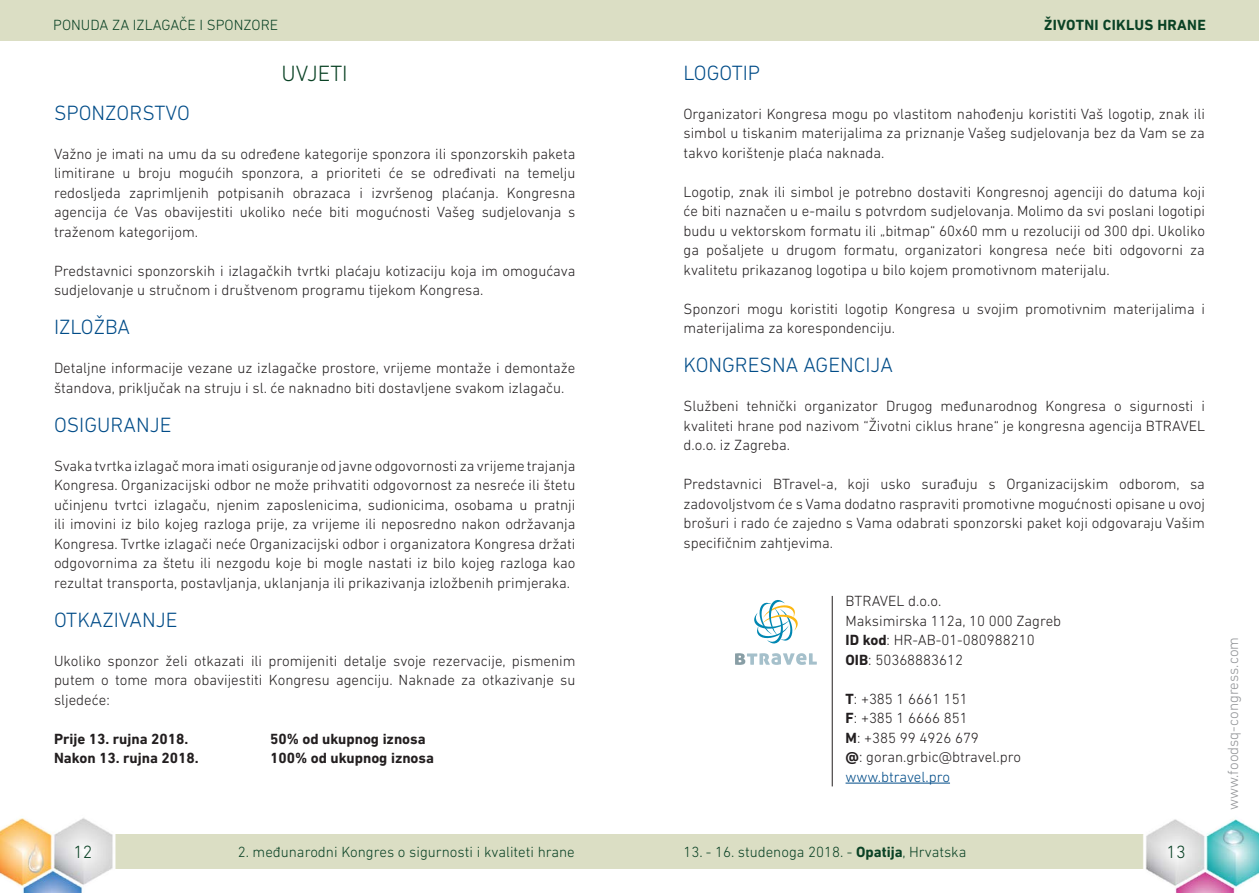
<style>
.page{position:relative;width:1259px;height:893px;background:#fff}
.page>*{position:absolute;margin:0;border:0;box-sizing:border-box;transform-origin:0 0}
.t1{font:300 22.5px "DIN Next LT Pro";color:#0a4225}
.t2{font:300 21px "DIN Next LT Pro";color:#014c88}
.t3{font:300 18px "DIN Next LT Pro";color:#0a4225}
.t4{font:300 15px/19.5px "DIN Next LT Pro";color:#231f20;text-align:justify}
.t5{font:300 15px "DIN Next LT Pro";color:#0a4225}
.t6{font:700 15px "DIN Next LT Pro";color:#231f20}
.t7{font:300 15px "DIN Next LT Pro";color:#939598}
.t8{font:700 15px "DIN Next LT Pro";letter-spacing:.02em;color:#0a4225}
.s1{font-weight:700}
.s2{color:#014c88}
</style>
<div class="page">
<div style="left:629px;top:0;width:630px;height:41px;background:#dbdec4"></div>
<div style="left:629px;top:834px;width:630px;height:35px;background:#dbdec4"></div>
<div style="left:0;top:834px;width:629px;height:35px;background:#dbdec4"></div>
<div style="left:0;top:0;width:629px;height:41px;background:#dbdec4"></div>
<img style="left:0;top:818px;width:116px;height:75px">
<img style="left:1143px;top:819px;width:116px;height:74px">
<hr style="left:845px;top:783px;width:105px;height:1px;background:#014c88">
<svg style="left:735px;top:653px;width:82px;height:12px"></svg>
<svg style="left:754px;top:600px;width:44px;height:44px"></svg>
<hr style="left:832px;top:596px;width:1px;height:190px;background:#231f20">
<p class="t5" style="left:53px;top:17px;width:226px">PONUDA ZA IZLAGAČE I SPONZORE</p>
<h1 class="t1" style="left:282px;top:60px;width:68px">UVJETI</h1>
<h2 class="t2" style="left:54px;top:100px;width:137px">SPONZORSTVO</h2>
<p class="t4" style="left:54px;top:144px;width:523px">Važno je imati na umu da su određene kategorije sponzora ili sponzorskih paketa limitirane u broju mogućih sponzora, a prioriteti će se određivati na temelju redosljeda zaprimljenih potpisanih obrazaca i izvršenog plaćanja. Kongresna agencija će Vas obavijestiti ukoliko neće biti mogućnosti Vašeg sudjelovanja s traženom kategorijom.</p>
<p class="t4" style="left:54px;top:261px;width:523px">Predstavnici sponzorskih i izlagačkih tvrtki plaćaju kotizaciju koja im omogućava sudjelovanje u stručnom i društvenom programu tijekom Kongresa.</p>
<h2 class="t2" style="left:54px;top:315px;width:78px">IZLOŽBA</h2>
<p class="t4" style="left:54px;top:358px;width:523px">Detaljne informacije vezane uz izlagačke prostore, vrijeme montaže i demontaže štandova, priključak na struju i sl. će naknadno biti dostavljene svakom izlagaču.</p>
<h2 class="t2" style="left:54px;top:412px;width:119px">OSIGURANJE</h2>
<p class="t4" style="left:54px;top:456px;width:523px">Svaka tvrtka izlagač mora imati osiguranje od javne odgovornosti za vrijeme trajanja Kongresa. Organizacijski odbor ne može prihvatiti odgovornost za nesreće ili štetu učinjenu tvrtci izlagaču, njenim zaposlenicima, sudionicima, osobama u pratnji ili imovini iz bilo kojeg razloga prije, za vrijeme ili neposredno nakon održavanja Kongresa. Tvrtke izlagači neće Organizacijski odbor i organizatora Kongresa držati odgovornima za štetu ili nezgodu koje bi mogle nastati iz bilo kojeg razloga kao rezultat transporta, postavljanja, uklanjanja ili prikazivanja izložbenih primjeraka.</p>
<h2 class="t2" style="left:54px;top:607px;width:125px">OTKAZIVANJE</h2>
<p class="t4" style="left:54px;top:651px;width:523px">Ukoliko sponzor želi otkazati ili promijeniti detalje svoje rezervacije, pismenim putem o tome mora obavijestiti Kongresu agenciju. Naknade za otkazivanje su sljedeće:</p>
<p class="t6" style="left:54px;top:730px;width:136px">Prije 13. rujna 2018.</p>
<p class="t6" style="left:270px;top:730px;width:157px">50% od ukupnog iznosa</p>
<p class="t6" style="left:54px;top:749px;width:146px">Nakon 13. rujna 2018.</p>
<p class="t6" style="left:270px;top:749px;width:165px">100% od ukupnog iznosa</p>
<p class="t8" style="left:1044px;top:17px;width:163px">ŽIVOTNI CIKLUS HRANE</p>
<h2 class="t2" style="left:683px;top:60px;width:78px">LOGOTIP</h2>
<p class="t4" style="left:683px;top:104px;width:523px">Organizatori Kongresa mogu po vlastitom nahođenju koristiti Vaš logotip, znak ili simbol u tiskanim materijalima za priznanje Vašeg sudjelovanja bez da Vam se za takvo korištenje plaća naknada.</p>
<p class="t4" style="left:683px;top:182px;width:523px">Logotip, znak ili simbol je potrebno dostaviti Kongresnoj agenciji do datuma koji će biti naznačen u e-mailu s potvrdom sudjelovanja. Molimo da svi poslani logotipi budu u vektorskom formatu ili „bitmap“ 60x60 mm u rezoluciji od 300 dpi. Ukoliko ga pošaljete u drugom formatu, organizatori kongresa neće biti odgovorni za kvalitetu prikazanog logotipa u bilo kojem promotivnom materijalu.</p>
<p class="t4" style="left:683px;top:299px;width:523px">Sponzori mogu koristiti logotip Kongresa u svojim promotivnim materijalima i materijalima za korespondenciju.</p>
<h2 class="t2" style="left:683px;top:353px;width:211px">KONGRESNA AGENCIJA</h2>
<p class="t4" style="left:683px;top:396px;width:523px">Službeni tehnički organizator Drugog međunarodnog Kongresa o sigurnosti i kvaliteti hrane pod nazivom “Životni ciklus hrane“ je kongresna agencija BTRAVEL d.o.o. iz Zagreba.</p>
<p class="t4" style="left:683px;top:474px;width:523px">Predstavnici BTravel-a, koji usko surađuju s Organizacijskim odborom, sa zadovoljstvom će s Vama dodatno raspraviti promotivne mogućnosti opisane u ovoj brošuri i rado će zajedno s Vama odabrati sponzorski paket koji odgovaraju Vašim specifičnim zahtjevima.</p>
<p class="t4" style="left:845px;top:591px;width:217px;text-align:left">BTRAVEL d.o.o.<br>Maksimirska 112a, 10 000 Zagreb<br><span class="s1">ID kod</span>: HR-AB-01-080988210<br><span class="s1">OIB</span>: 50368883612</p>
<p class="t4" style="left:845px;top:689px;width:177px;text-align:left"><span class="s1">T</span>: +385 1 6661 151<br><span class="s1">F</span>: +385 1 6666 851<br><span class="s1">M</span>: +385 99 4926 679<br><span class="s1">@</span>: goran.grbic@btravel.pro <span class="s2">www.btravel.pro</span></p>
<p class="t3" style="left:73px;top:841px;width:21px">12</p>
<p class="t3" style="left:1166px;top:841px;width:21px">13</p>
<p class="t5" style="left:238px;top:843px;width:338px">2. međunarodni Kongres o sigurnosti i kvaliteti hrane</p>
<p class="t5" style="left:683px;top:843px;width:284px">13. - 16. studenoga 2018. - <span class="s1">Opatija</span>, Hrvatska</p>
<p class="t7" style="left:1224px;top:810px;width:175px;rotate:-90deg">www.foodsq-congress.com</p>
</div>
